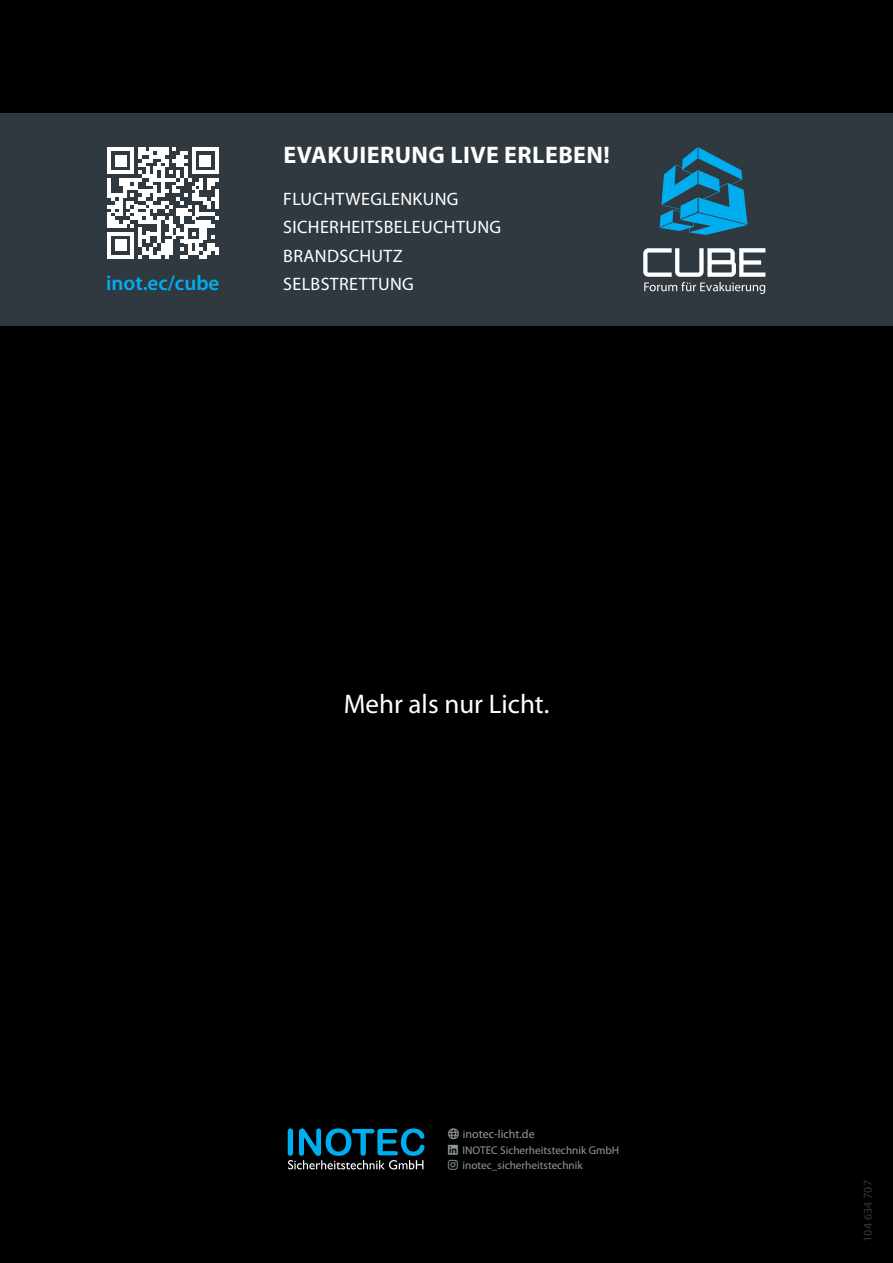
<style>
.page{position:relative;width:893px;height:1263px;background:#000}
.page>*{position:absolute;margin:0;border:0;box-sizing:border-box;transform-origin:0 0}
.t1{font:27px "Myriad Pro";color:#fff}
.t2{font:700 24px "Myriad Pro";letter-spacing:.02em;color:#fff}
.t3{font:600 21px "Myriad Pro";color:#00aeef}
.t4{font:18px "Myriad Pro";letter-spacing:.02em;color:#fff}
.t5{font:12px "Myriad Pro";color:#909a9e}
.t6{font:12px "Myriad Pro";color:#313940}
.t7{font:11.25px "Myriad Pro";color:#909a9e}
.s1{font-size:11.25px}
</style>
<div class="page">
<div style="left:0;top:113px;width:893px;height:213px;background:#313940"></div>
<svg style="left:643px;top:248px;width:122px;height:46px"></svg>
<svg style="left:660px;top:147px;width:87px;height:88px"></svg>
<svg style="left:107px;top:147px;width:111px;height:111px"></svg>
<svg style="left:288px;top:1128px;width:136px;height:41px"></svg>
<p class="t2" style="left:283px;top:140px;width:328px">EVAKUIERUNG LIVE ERLEBEN!</p>
<p class="t4" style="left:283px;top:187px;width:177px">FLUCHTWEGLENKUNG</p>
<p class="t4" style="left:283px;top:216px;width:219px">SICHERHEITSBELEUCHTUNG</p>
<p class="t4" style="left:283px;top:244px;width:121px">BRANDSCHUTZ</p>
<p class="t3" style="left:106px;top:270px;width:115px">inot.ec/cube</p>
<p class="t4" style="left:283px;top:273px;width:132px">SELBSTRETTUNG</p>
<h1 class="t1" style="left:344px;top:688px;width:207px">Mehr als nur Licht.</h1>
<p class="t5" style="left:463px;top:1127px;width:73px"><span class="s1">i</span>notec-licht.de</p>
<p class="t7" style="left:463px;top:1143px;width:158px">INOTEC Sicherheitstechnik GmbH</p>
<p class="t7" style="left:463px;top:1159px;width:122px">inotec_sicherheitstechnik</p>
<p class="t6" style="left:860px;top:1242px;width:63px;rotate:-90deg">104 634 707</p>
</div>
